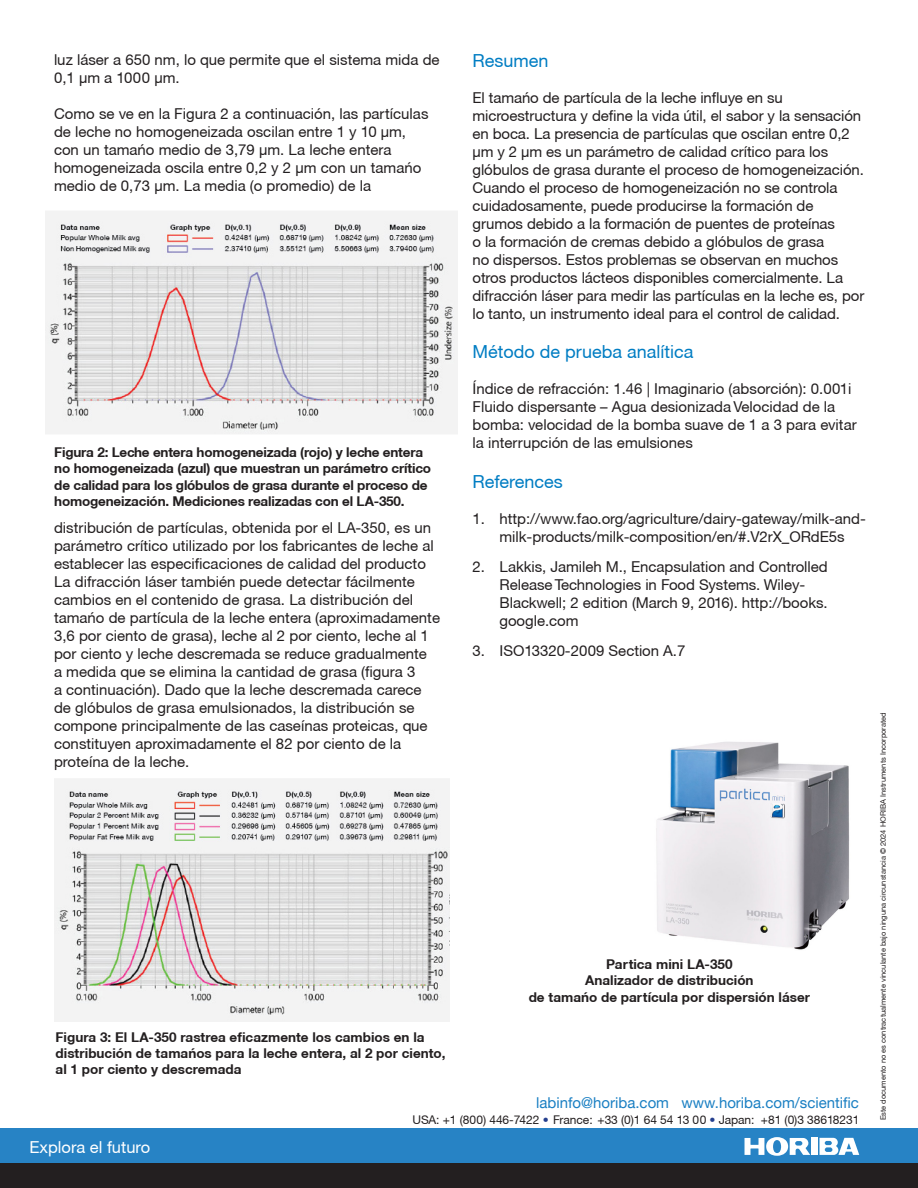
<style>
.page{position:relative;width:918px;height:1188px;background:#fff}
.page>*{position:absolute;margin:0;border:0;box-sizing:border-box;transform-origin:0 0}
.Texte_de_base{font:18px "Helvetica Neue CE";color:#007dc3}
.t1{font:16.5px "Helvetica Neue CE";color:#fff}
.Texte_de_base-2{font:15px/18px "Helvetica Neue CE";color:#231f20}
.t2{font:15px "Helvetica Neue LT";color:#1b80c3}
.t3{font:700 13.5px/16.2px "Helvetica Neue CE";letter-spacing:-.015em;color:#231f20}
.Référence{font:12px "Helvetica Neue CE";letter-spacing:-.005em;color:#231f20}
.t4{font:7.5px "Helvetica Neue CE";color:#231f20}
.s1{font-weight:700;color:#253f8e}
</style>
<div class="page">
<div style="left:0;top:1128px;width:918px;height:35px;background:#2783c5"></div>
<div style="left:0;top:1163px;width:918px;height:25px;background:#231f20"></div>
<img style="left:745px;top:1138px;width:19px;height:17px">
<img style="left:790px;top:1138px;width:27px;height:17px">
<img style="left:766px;top:1137px;width:22px;height:19px">
<img style="left:820px;top:1138px;width:39px;height:17px">
<img style="left:656px;top:742px;width:194px;height:208px">
<img style="left:45px;top:211px;width:413px;height:223px">
<img style="left:54px;top:779px;width:396px;height:243px">
<p class="Texte_de_base-2" style="left:54px;top:51px;width:387px">luz láser a 650 nm, lo que permite que el sistema mida de<br>0,1 μm a 1000 μm.</p>
<p class="Texte_de_base-2" style="left:54px;top:105px;width:376px">Como se ve en la Figura 2 a continuación, las partículas de leche no homogeneizada oscilan entre 1 y 10 μm, con un tamaño medio de 3,79 μm. La leche entera homogeneizada oscila entre 0,2 y 2 μm con un tamaño medio de 0,73 μm. La media (o promedio) de la</p>
<p class="t3" style="left:54px;top:445px;width:378px">Figura 2: Leche entera homogeneizada (rojo) y leche entera no homogeneizada (azul) que muestran un parámetro crítico de calidad para los glóbulos de grasa durante el proceso de homogeneización. Mediciones realizadas con el LA-350.</p>
<p class="Texte_de_base-2" style="left:54px;top:519px;width:381px">distribución de partículas, obtenida por el LA-350, es un parámetro crítico utilizado por los fabricantes de leche al establecer las especificaciones de calidad del producto</p>
<p class="Texte_de_base-2" style="left:54px;top:573px;width:388px">La difracción láser también puede detectar fácilmente cambios en el contenido de grasa. La distribución del tamaño de partícula de la leche entera (aproximadamente 3,6 por ciento de grasa), leche al 2 por ciento, leche al 1 por ciento y leche descremada se reduce gradualmente<br>a medida que se elimina la cantidad de grasa (figura 3<br>a continuación). Dado que la leche descremada carece de glóbulos de grasa emulsionados, la distribución se compone principalmente de las caseínas proteicas, que constituyen aproximadamente el 82 por ciento de la proteína de la leche.</p>
<p class="Texte_de_base" style="left:472px;top:50px;width:78px">Resumen</p>
<p class="Texte_de_base-2" style="left:472px;top:89px;width:393px">El tamaño de partícula de la leche influye en su microestructura y define la vida útil, el sabor y la sensación en boca. La presencia de partículas que oscilan entre 0,2 μm y 2 μm es un parámetro de calidad crítico para los glóbulos de grasa durante el proceso de homogeneización.<br>Cuando el proceso de homogeneización no se controla cuidadosamente, puede producirse la formación de grumos debido a la formación de puentes de proteínas<br>o la formación de cremas debido a glóbulos de grasa<br>no dispersos. Estos problemas se observan en muchos otros productos lácteos disponibles comercialmente. La difracción láser para medir las partículas en la leche es, por lo tanto, un instrumento ideal para el control de calidad.</p>
<p class="Texte_de_base" style="left:472px;top:341px;width:223px">Método de prueba analítica</p>
<p class="Texte_de_base-2" style="left:472px;top:380px;width:386px">Índice de refracción: 1.46 | Imaginario (absorción): 0.001i Fluido dispersante – Agua desionizada Velocidad de la bomba: velocidad de la bomba suave de 1 a 3 para evitar la interrupción de las emulsiones</p>
<p class="Texte_de_base" style="left:472px;top:471px;width:92px">References</p>
<p class="Texte_de_base-2" style="left:472px;top:510px;width:395px;text-align:center">1. http://www.fao.org/agriculture/dairy-gateway/milk-and&shy;milk-products/milk-composition/en/#.V2rX_ORdE5s</p>
<p class="Texte_de_base-2" style="left:500px;top:558px;width:330px;text-indent:-27px">2. Lakkis, Jamileh M., Encapsulation and Controlled Release Technologies in Food Systems. Wiley-Blackwell; 2 edition (March 9, 2016). http://books. google.com</p>
<p class="Texte_de_base-2" style="left:472px;top:642px;width:214px">3. ISO13320-2009 Section A.7</p>
<p class="t3" style="left:56px;top:1029px;width:391px">Figura 3: El LA-350 rastrea eficazmente los cambios en la distribución de tamaños para la leche entera, al 2 por ciento, al 1 por ciento y descremada</p>
<p class="t3" style="left:529px;top:956px;width:283px;text-align:center">Partica mini LA-350<br>Analizador de distribución<br>de tamaño de partícula por dispersión láser</p>
<p class="t1" style="left:30px;top:1137px;width:122px">Explora el futuro</p>
<p class="t2" style="left:536px;top:1093px;width:324px">labinfo@horiba.com www.horiba.com/scientific</p>
<p class="Référence" style="left:412px;top:1112px;width:449px">USA: +1 (800) 446-7422 <span class="s1">•</span> France: +33 (0)1 64 54 13 00 <span class="s1">•</span> Japan: +81 (0)3 38618231</p>
<p class="t4" style="left:879px;top:1120px;width:410px;rotate:-90deg">Este documento no es contractualmente vinculante bajo ninguna circunstancia © 2024 HORIBA Instruments Incorporated</p>
</div>
